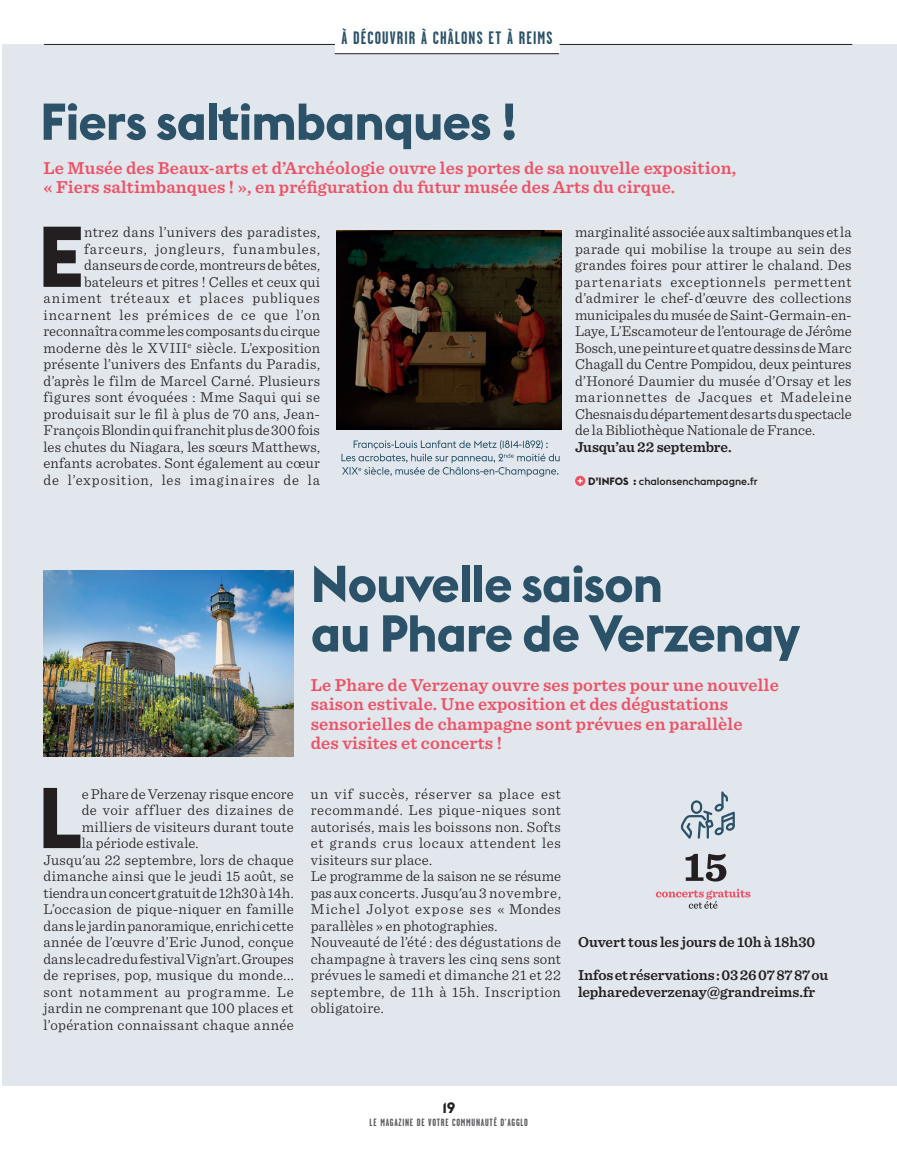
<style>
.page{position:relative;width:897px;height:1152px;background:#fff}
.page>*{position:absolute;margin:0;border:0;box-sizing:border-box;transform-origin:0 0}
.t1{font:700 84.75px "Euclid Flex";color:#231f20}
.t2{font:700 51px/49.5px "Euclid Flex";letter-spacing:-.02em;color:#2b5268}
.t3{font:600 18px/19.5px "Sentinel";letter-spacing:.01em;color:#ef5064}
.t4{font:700 18px "Garage Gothic";letter-spacing:.06em;color:#2b5268}
.t5{font:300 15px/16.5px "Sentinel";letter-spacing:.015em;color:#231f20;text-align:right}
.t6{font:600 15px/16.5px "Sentinel";letter-spacing:-.01em;color:#231f20}
.t7{font:300 15px "Sentinel";letter-spacing:.045em;color:#231f20}
.t8{font:300 15px "Sentinel";letter-spacing:.04em;color:#231f20}
.t9{font:700 15px "Euclid Flex";color:#231f20}
.t10{font:700 10.5px "Garage Gothic";letter-spacing:.07em;color:#57585a}
.t11{font:500 10.5px "Euclid Flex";color:#231f20}
.s1{font-weight:700}
</style>
<div class="page">
<div style="left:2px;top:44px;width:894px;height:1041px;background:#e1e7ed"></div>
<div style="left:335px;top:29px;width:224px;height:25px;background:#fff"></div>
<hr style="left:44px;top:44px;width:291px;height:1px;background:#231f20">
<hr style="left:559px;top:44px;width:293px;height:1px;background:#231f20">
<hr style="left:334px;top:53px;width:225px;height:1px;background:#231f20">
<img style="left:336px;top:231px;width:225px;height:199px">
<img style="left:43px;top:570px;width:251px;height:186px">
<svg style="left:341px;top:440px;width:218px;height:36px"></svg>
<svg style="left:575px;top:476px;width:10px;height:10px"></svg>
<svg style="left:577px;top:478px;width:5px;height:5px"></svg>
<svg style="left:655px;top:889px;width:95px;height:19px"></svg>
<svg style="left:685px;top:853px;width:41px;height:28px"></svg>
<svg style="left:680px;top:791px;width:54px;height:47px"></svg>
<p class="t4" style="left:341px;top:26px;width:212px">À DÉCOUVRIR À CHÂLONS ET À REIMS</p>
<h2 class="t2" style="left:40px;top:97px;width:479px">Fiers saltimbanques !</h2>
<p class="t3" style="left:43px;top:157px;width:694px">Le Musée des Beaux-arts et d’Archéologie ouvre les portes de sa nouvelle exposition, « Fiers saltimbanques ! », en préfiguration du futur musée des Arts du cirque.</p>
<h1 class="t1" style="left:38px;top:208px;width:48px">E</h1>
<p class="t5" style="left:43px;top:223px;width:278px">ntrez dans l’univers des paradistes, farceurs, jongleurs, funambules, danseurs de corde, montreurs de bêtes, bateleurs et pitres ! Celles et ceux qui animent tréteaux et places publiques incarnent les prémices de ce que l’on reconnaîtra comme les composants du cirque moderne dès le XVIII<sup>e</sup> siècle. L’exposition présente l’univers des Enfants du Paradis, d’après le film de Marcel Carné. Plusieurs figures sont évoquées : Mme Saqui qui se produisait sur le fil à plus de 70 ans, Jean-François Blondin qui franchit plus de 300 fois les chutes du Niagara, les sœurs Matthews, enfants acrobates. Sont également au cœur de l’exposition, les imaginaires de la</p>
<p class="t5" style="left:575px;top:223px;width:278px;text-align:justify">marginalité associée aux saltimbanques et la parade qui mobilise la troupe au sein des grandes foires pour attirer le chaland. Des partenariats exceptionnels permettent d’admirer le chef-d’œuvre des collections municipales du musée de Saint-Germain-en-Laye, L’Escamoteur de l’entourage de Jérôme Bosch, une peinture et quatre dessins de Marc Chagall du Centre Pompidou, deux peintures d’Honoré Daumier du musée d’Orsay et les marionnettes de Jacques et Madeleine Chesnais du département des arts du spectacle de la Bibliothèque Nationale de France.</p>
<p class="t6" style="left:575px;top:438px;width:158px">Jusqu’au 22 septembre.</p>
<p class="t11" style="left:588px;top:475px;width:171px"><span class="s1">D’INFOS :</span> chalonsenchampagne.fr</p>
<h2 class="t2" style="left:311px;top:559px;width:490px">Nouvelle saison<br>au Phare de Verzenay</h2>
<h1 class="t1" style="left:38px;top:769px;width:45px">L</h1>
<p class="t5" style="left:82px;top:784px;width:213px">e Phare de Verzenay risque encore</p>
<p class="t8" style="left:82px;top:799px;width:213px">de voir affluer des dizaines de</p>
<p class="t5" style="left:82px;top:817px;width:213px">milliers de visiteurs durant toute</p>
<p class="t5" style="left:82px;top:833px;width:118px">la période estivale.</p>
<p class="t5" style="left:43px;top:850px;width:252px">Jusqu'au 22 septembre, lors de chaque</p>
<p class="t5" style="left:43px;top:866px;width:252px">dimanche ainsi que le jeudi 15 août, se</p>
<p class="t5" style="left:43px;top:883px;width:252px">tiendra un concert gratuit de 12h30 à 14h.</p>
<p class="t5" style="left:43px;top:899px;width:252px">L’occasion de pique-niquer en famille</p>
<p class="t5" style="left:43px;top:916px;width:252px">dans le jardin panoramique, enrichi cette</p>
<p class="t5" style="left:43px;top:932px;width:252px">année de l’œuvre d’Eric Junod, conçue</p>
<p class="t5" style="left:43px;top:949px;width:252px">dans le cadre du festival Vign’art. Groupes</p>
<p class="t5" style="left:43px;top:965px;width:252px">de reprises, pop, musique du monde...</p>
<p class="t7" style="left:43px;top:980px;width:252px">sont notamment au programme. Le</p>
<p class="t5" style="left:43px;top:998px;width:252px">jardin ne comprenant que 100 places et</p>
<p class="t5" style="left:43px;top:1015px;width:252px">l’opération connaissant chaque année</p>
<p class="t3" style="left:311px;top:674px;width:469px">Le Phare de Verzenay ouvre ses portes pour une nouvelle saison estivale. Une exposition et des dégustations sensorielles de champagne sont prévues en parallèle<br>des visites et concerts !</p>
<p class="t5" style="left:311px;top:784px;width:252px;text-align:left">un vif succès, réserver sa place est recommandé. Les pique-niques sont autorisés, mais les boissons non. Softs et grands crus locaux attendent les visiteurs sur place.<br>Le programme de la saison ne se résume pas aux concerts. Jusqu'au 3 novembre, Michel Jolyot expose ses « Mondes parallèles » en photographies.<br>Nouveauté de l’été : des dégustations de champagne à travers les cinq sens sont prévues le samedi et dimanche 21 et 22 septembre, de 11h à 15h. Inscription obligatoire.</p>
<p class="t6" style="left:578px;top:933px;width:239px">Ouvert tous les jours de 10h à 18h30</p>
<p class="t6" style="left:578px;top:966px;width:252px">Infos et réservations : 03 26 07 87 87 ou lepharedeverzenay@grandreims.fr</p>
<p class="t9" style="left:442px;top:1098px;width:14px">19</p>
<p class="t10" style="left:369px;top:1116px;width:160px">LE MAGAZINE DE VOTRE COMMUNAUTÉ D’AGGLO</p>
</div>
